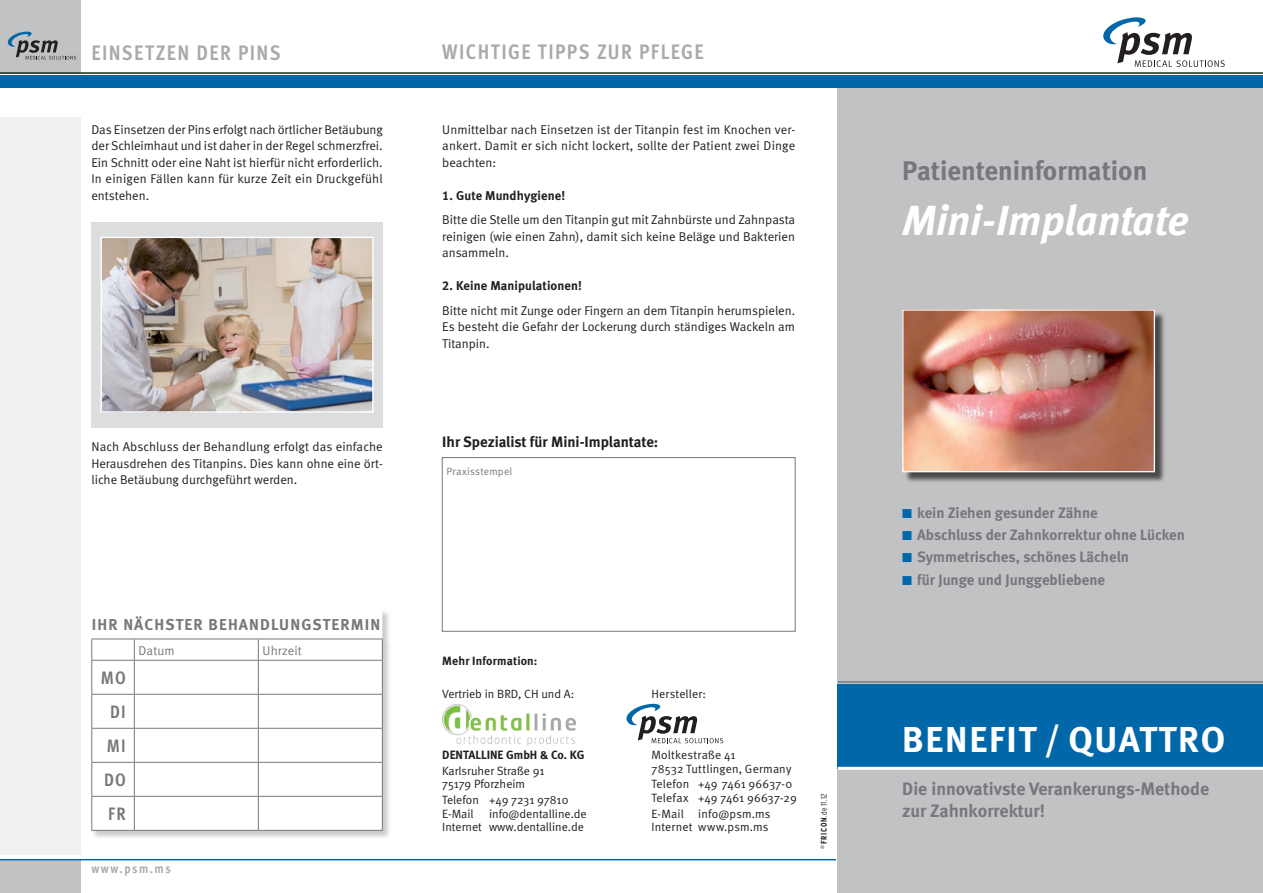
<style>
.page{position:relative;width:1263px;height:893px;background:#fff}
.page>*{position:absolute;margin:0;border:0;box-sizing:border-box;transform-origin:0 0}
.t1{font:italic 700 42px "Meta";color:#fff}
.t2{font:700 36px "Meta";letter-spacing:.05em;color:#fff}
.t3{font:700 27px "Meta";color:#76787b}
.t4{font:21px "Meta Cond Bold LF";letter-spacing:.065em;color:#a8a9ad}
.t5{font:700 18px/21.6px "Meta";color:#76787b}
.t6{font:18px/34px "Meta Cond Bold LF";color:#76787b;text-align:center}
.t7{font:15.75px "Meta Bold LF";letter-spacing:.07em;color:#76787b}
.t8{font:700 15px/22.2px "Meta";color:#76787b}
.t9{font:700 15px "Meta";color:#231f20}
.t10{font:12.75px/16.5px "Meta Normal LF";color:#231f20;text-align:justify}
.t11{font:12.75px "Meta Bold LF";letter-spacing:.01em;color:#231f20}
.t12{font:12.75px "Meta Normal LF";letter-spacing:.01em;color:#76787b}
.t13{font:12.75px "Meta Cond Bold LF";letter-spacing:.12em;color:#a8a9ad}
.t14{font:12px/13.5px "Meta Normal";color:#231f20}
.t15{font:700 12px "Meta";color:#231f20}
.t16{font:12px "Meta Bold LF";letter-spacing:.01em;color:#231f20}
.t17{font:10.5px "Meta Normal LF";letter-spacing:.02em;color:#76787b}
.t18{font:300 condensed 8.25px "Interstate";color:#231f20}
.s1{font-weight:700}
.s2{font-family:"European Pi Three";font-weight:400;color:#0068a9}
</style>
<div class="page">
<div style="left:838px;top:85px;width:425px;height:808px;background:#c1c2c4"></div>
<svg style="left:1103px;top:17px;width:122px;height:50px"></svg>
<div style="left:838px;top:684px;width:425px;height:84px;background:#0068a9"></div>
<div style="left:0;top:0;width:81px;height:73px;background:#c1c2c4"></div>
<hr style="left:0;top:72px;width:1263px;height:2px;background:#231f20">
<div style="left:0;top:75px;width:1263px;height:13px;background:#0068a9"></div>
<div style="left:0;top:860px;width:81px;height:33px;background:#c1c2c4"></div>
<div style="left:0;top:117px;width:81px;height:738px;background:#f0f1f2"></div>
<hr style="left:0;top:859px;width:836px;height:1px;background:#0068a9">
<svg style="left:7px;top:32px;width:69px;height:28px"></svg>
<hr style="left:838px;top:681px;width:425px;height:2px;background:#76787b">
<hr style="left:838px;top:767px;width:425px;height:3px;background:#fff">
<div style="left:91px;top:222px;width:292px;height:205px;background:#dcdddf"></div>
<div style="left:904px;top:311px;width:262px;height:172px;background:#231f20;opacity:.75"></div>
<img style="left:904px;top:311px;width:249px;height:159px">
<div style="left:902px;top:309px;width:253px;height:163px;border:1px solid #fff"></div>
<div style="left:442px;top:457px;width:353px;height:174px;border:1px solid #76787b"></div>
<img style="left:103px;top:239px;width:269px;height:172px">
<div style="left:101px;top:237px;width:273px;height:176px;border:1px solid #fff"></div>
<div style="left:91px;top:609px;width:300px;height:230px;background:#76787b;opacity:.4"></div>
<svg style="left:92px;top:609px;width:290px;height:221px"></svg>
<hr style="left:91px;top:639px;width:43px;height:1px;background:#76787b">
<svg style="left:91px;top:639px;width:1px;height:21px"></svg>
<hr style="left:134px;top:639px;width:124px;height:1px;background:#76787b">
<svg style="left:134px;top:639px;width:1px;height:21px"></svg>
<hr style="left:258px;top:639px;width:125px;height:1px;background:#76787b">
<svg style="left:258px;top:639px;width:1px;height:21px"></svg>
<svg style="left:382px;top:639px;width:1px;height:21px"></svg>
<hr style="left:91px;top:660px;width:43px;height:1px;background:#76787b">
<hr style="left:91px;top:661px;width:1px;height:33px;background:#76787b">
<hr style="left:134px;top:660px;width:124px;height:1px;background:#76787b">
<hr style="left:134px;top:661px;width:1px;height:33px;background:#76787b">
<hr style="left:258px;top:660px;width:125px;height:1px;background:#76787b">
<hr style="left:258px;top:661px;width:1px;height:33px;background:#76787b">
<hr style="left:382px;top:661px;width:1px;height:33px;background:#76787b">
<hr style="left:91px;top:694px;width:43px;height:1px;background:#76787b">
<hr style="left:91px;top:695px;width:1px;height:33px;background:#76787b">
<hr style="left:134px;top:694px;width:124px;height:1px;background:#76787b">
<hr style="left:134px;top:695px;width:1px;height:33px;background:#76787b">
<hr style="left:258px;top:694px;width:125px;height:1px;background:#76787b">
<hr style="left:258px;top:695px;width:1px;height:33px;background:#76787b">
<hr style="left:382px;top:695px;width:1px;height:33px;background:#76787b">
<hr style="left:91px;top:728px;width:43px;height:1px;background:#76787b">
<hr style="left:91px;top:729px;width:1px;height:33px;background:#76787b">
<hr style="left:134px;top:728px;width:124px;height:1px;background:#76787b">
<hr style="left:134px;top:729px;width:1px;height:33px;background:#76787b">
<hr style="left:258px;top:728px;width:125px;height:1px;background:#76787b">
<hr style="left:258px;top:729px;width:1px;height:33px;background:#76787b">
<hr style="left:382px;top:729px;width:1px;height:33px;background:#76787b">
<hr style="left:91px;top:762px;width:43px;height:1px;background:#76787b">
<hr style="left:91px;top:763px;width:1px;height:33px;background:#76787b">
<hr style="left:134px;top:762px;width:124px;height:1px;background:#76787b">
<hr style="left:134px;top:763px;width:1px;height:33px;background:#76787b">
<hr style="left:258px;top:762px;width:125px;height:1px;background:#76787b">
<hr style="left:258px;top:763px;width:1px;height:33px;background:#76787b">
<hr style="left:382px;top:763px;width:1px;height:33px;background:#76787b">
<hr style="left:91px;top:796px;width:43px;height:1px;background:#76787b">
<hr style="left:91px;top:797px;width:1px;height:33px;background:#76787b">
<hr style="left:134px;top:796px;width:124px;height:1px;background:#76787b">
<hr style="left:134px;top:797px;width:1px;height:33px;background:#76787b">
<hr style="left:258px;top:796px;width:125px;height:1px;background:#76787b">
<hr style="left:258px;top:797px;width:1px;height:33px;background:#76787b">
<hr style="left:382px;top:797px;width:1px;height:33px;background:#76787b">
<hr style="left:91px;top:830px;width:43px;height:1px;background:#76787b">
<hr style="left:134px;top:830px;width:124px;height:1px;background:#76787b">
<hr style="left:258px;top:830px;width:125px;height:1px;background:#76787b">
<svg style="left:626px;top:704px;width:97px;height:39px"></svg>
<img style="left:442px;top:704px;width:134px;height:42px">
<h3 class="t4" style="left:91px;top:40px;width:191px">EINSETZEN DER PINS</h3>
<h3 class="t4" style="left:442px;top:39px;width:261px">WICHTIGE TIPPS ZUR PFLEGE</h3>
<p class="t10" style="left:91px;top:121px;width:293px">Das Einsetzen der Pins erfolgt nach örtlicher Betäubung der Schleimhaut und ist daher in der Regel schmerzfrei.<br>Ein Schnitt oder eine Naht ist hierfür nicht erforderlich.<br>In einigen Fällen kann für kurze Zeit ein Druckgefühl entstehen.</p>
<p class="t10" style="left:91px;top:438px;width:293px">Nach Abschluss der Behandlung erfolgt das einfache Herausdrehen des Titanpins. Dies kann ohne eine ört&shy;liche Betäubung durchgeführt werden.</p>
<p class="t10" style="left:442px;top:121px;width:354px">Unmittelbar nach Einsetzen ist der Titanpin fest im Knochen ver&shy;ankert. Damit er sich nicht lockert, sollte der Patient zwei Dinge beachten:</p>
<p class="t11" style="left:442px;top:187px;width:124px">1. Gute Mundhygiene!</p>
<p class="t10" style="left:442px;top:211px;width:354px">Bitte die Stelle um den Titanpin gut mit Zahnbürste und Zahnpasta reinigen (wie einen Zahn), damit sich keine Beläge und Bakterien ansammeln.</p>
<p class="t11" style="left:442px;top:278px;width:141px">2. Keine Manipulationen!</p>
<p class="t10" style="left:442px;top:302px;width:354px">Bitte nicht mit Zunge oder Fingern an dem Titanpin herumspielen.<br>Es besteht die Gefahr der Lockerung durch ständiges Wackeln am Titanpin.</p>
<p class="t9" style="left:442px;top:433px;width:218px">Ihr Spezialist für Mini-Implantate:</p>
<p class="t17" style="left:446px;top:465px;width:67px">Praxisstempel</p>
<p class="t7" style="left:92px;top:615px;width:290px">Ihr nächster Behandlungstermi n</p>
<p class="t12" style="left:139px;top:643px;width:38px">Datum</p>
<p class="t12" style="left:263px;top:643px;width:41px">Uhrzeit</p>
<h3 class="t6" style="left:101px;top:661px;width:26px">MO<br>DI<br>MI<br>DO<br>FR</h3>
<p class="t13" style="left:91px;top:861px;width:81px">WWW.PSM.MS</p>
<p class="t16" style="left:442px;top:654px;width:97px">Mehr Information:</p>
<p class="t14" style="left:442px;top:686px;width:133px">Vertrieb in BRD, CH und A:</p>
<p class="t15" style="left:442px;top:748px;width:144px">DENTALLINE GmbH &amp; Co. KG</p>
<p class="t14" style="left:442px;top:764px;width:104px">Karlsruher Straße 91<br>75179 Pforzheim</p>
<p class="t14" style="left:442px;top:793px;width:128px">Telefon +49 7231 97810<br>E-Mail</p>
<p class="t14" style="left:442px;top:806px;width:146px;text-align:right">info@dentalline.de<br>Internet www.dentalline.de</p>
<p class="t14" style="left:651px;top:686px;width:56px">Hersteller:</p>
<p class="t14" style="left:651px;top:748px;width:141px">Moltkestraße 41<br>78532 Tuttlingen, Germany</p>
<p class="t14" style="left:651px;top:777px;width:147px">Telefon +49 7461 96637-0<br>Telefax +49 7461 96637-29</p>
<p class="t14" style="left:651px;top:806px;width:121px">E-Mail info@psm.ms<br>Internet www.psm.ms</p>
<p class="t18" style="left:819px;top:849px;width:56px;rotate:-90deg"><sup>©</sup><span class="s1">FRICON</span>.de 11.12</p>
<h3 class="t3" style="left:902px;top:155px;width:247px">Patienteninformation</h3>
<h1 class="t1" style="left:902px;top:195px;width:288px">Mini-Implantate</h1>
<p class="t8" style="left:902px;top:501px;width:284px"><span class="s2">K</span> kein Ziehen gesunder Zähne<br><span class="s2">K</span> Abschluss der Zahnkorrektur ohne Lücken <span class="s2">K</span> Symmetrisches, schönes Lächeln<br><span class="s2">K</span> für Junge und Junggebliebene</p>
<h2 class="t2" style="left:902px;top:718px;width:325px">Benefit / quattro</h2>
<h3 class="t5" style="left:902px;top:778px;width:308px">Die innovativste Verankerungs-Methode zur Zahnkorrektur!</h3>
</div>
